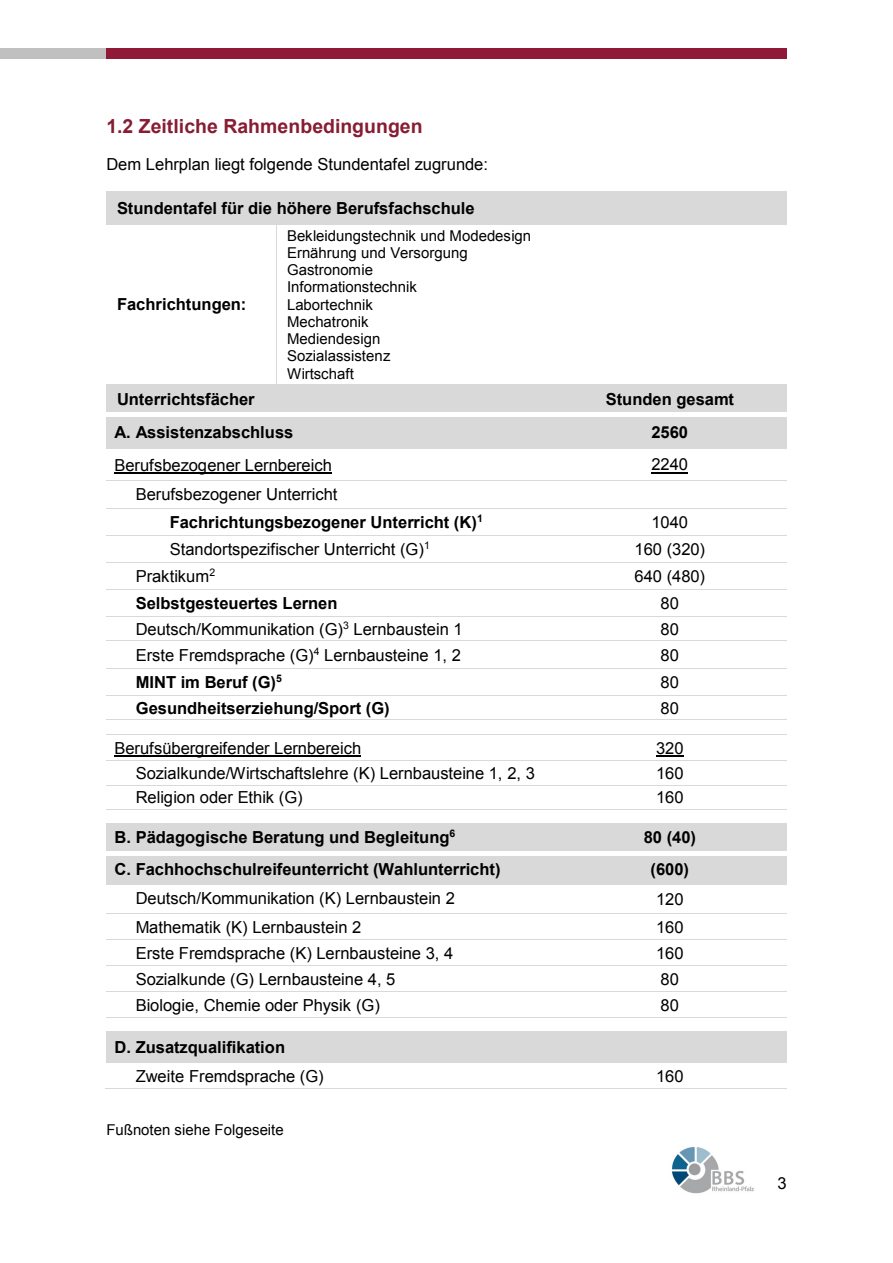
<style>
.page{position:relative;width:893px;height:1263px;background:#fff}
.page>*{position:absolute;margin:0;border:0;box-sizing:border-box;transform-origin:0 0}
.t1{font:700 19.5px "Arial";color:#871d33}
.t2{font:16.5px "Arial";color:#000}
.t3{font:700 16.5px "Arial";color:#000}
.t4{font:15px "Arial";color:#000}
</style>
<div class="page">
<img style="left:671px;top:1146px;width:83px;height:48px">
<div style="left:0;top:48px;width:109px;height:11px;background:#c0c0c0"></div>
<div style="left:106px;top:48px;width:681px;height:11px;background:#8f1936"></div>
<div style="left:106px;top:192px;width:681px;height:32px;background:#d9d9d9"></div>
<hr style="left:106px;top:191px;width:681px;height:1px;background:#d9d9d9">
<hr style="left:106px;top:224px;width:170px;height:1px;background:#d9d9d9">
<hr style="left:277px;top:224px;width:510px;height:1px;background:#d9d9d9">
<hr style="left:276px;top:227px;width:1px;height:157px;background:#d9d9d9">
<div style="left:106px;top:385px;width:447px;height:28px;background:#d9d9d9"></div>
<div style="left:553px;top:385px;width:234px;height:28px;background:#d9d9d9"></div>
<hr style="left:106px;top:384px;width:170px;height:1px;background:#d9d9d9">
<hr style="left:277px;top:384px;width:276px;height:1px;background:#d9d9d9">
<hr style="left:554px;top:384px;width:233px;height:1px;background:#d9d9d9">
<div style="left:106px;top:417px;width:447px;height:31px;background:#d9d9d9"></div>
<div style="left:553px;top:417px;width:234px;height:31px;background:#d9d9d9"></div>
<hr style="left:114px;top:472px;width:218px;height:2px;background:#000">
<hr style="left:651px;top:472px;width:37px;height:1px;background:#000">
<hr style="left:106px;top:448px;width:447px;height:1px;background:#d9d9d9">
<hr style="left:554px;top:448px;width:233px;height:1px;background:#d9d9d9">
<hr style="left:106px;top:480px;width:447px;height:1px;background:#d9d9d9">
<hr style="left:554px;top:480px;width:233px;height:1px;background:#d9d9d9">
<hr style="left:106px;top:508px;width:447px;height:1px;background:#d9d9d9">
<hr style="left:554px;top:508px;width:233px;height:1px;background:#d9d9d9">
<hr style="left:106px;top:535px;width:447px;height:1px;background:#d9d9d9">
<hr style="left:554px;top:535px;width:233px;height:1px;background:#d9d9d9">
<hr style="left:106px;top:562px;width:447px;height:1px;background:#d9d9d9">
<hr style="left:554px;top:562px;width:233px;height:1px;background:#d9d9d9">
<hr style="left:106px;top:589px;width:447px;height:1px;background:#d9d9d9">
<hr style="left:554px;top:589px;width:233px;height:1px;background:#d9d9d9">
<hr style="left:106px;top:616px;width:447px;height:1px;background:#d9d9d9">
<hr style="left:554px;top:616px;width:233px;height:1px;background:#d9d9d9">
<hr style="left:106px;top:640px;width:447px;height:1px;background:#d9d9d9">
<hr style="left:554px;top:640px;width:233px;height:1px;background:#d9d9d9">
<hr style="left:106px;top:668px;width:447px;height:1px;background:#d9d9d9">
<hr style="left:554px;top:668px;width:233px;height:1px;background:#d9d9d9">
<hr style="left:106px;top:695px;width:447px;height:1px;background:#d9d9d9">
<hr style="left:554px;top:695px;width:233px;height:1px;background:#d9d9d9">
<hr style="left:106px;top:719px;width:447px;height:1px;background:#d9d9d9">
<hr style="left:554px;top:719px;width:233px;height:1px;background:#d9d9d9">
<hr style="left:114px;top:756px;width:247px;height:1px;background:#000">
<hr style="left:656px;top:755px;width:28px;height:2px;background:#000">
<hr style="left:106px;top:734px;width:447px;height:1px;background:#d9d9d9">
<hr style="left:554px;top:734px;width:233px;height:1px;background:#d9d9d9">
<hr style="left:106px;top:760px;width:447px;height:1px;background:#d9d9d9">
<hr style="left:554px;top:760px;width:233px;height:1px;background:#d9d9d9">
<hr style="left:106px;top:785px;width:447px;height:1px;background:#d9d9d9">
<hr style="left:554px;top:785px;width:233px;height:1px;background:#d9d9d9">
<hr style="left:106px;top:809px;width:447px;height:1px;background:#d9d9d9">
<hr style="left:554px;top:809px;width:233px;height:1px;background:#d9d9d9">
<div style="left:106px;top:824px;width:447px;height:28px;background:#d9d9d9"></div>
<div style="left:553px;top:824px;width:234px;height:28px;background:#d9d9d9"></div>
<hr style="left:106px;top:823px;width:447px;height:1px;background:#d9d9d9">
<hr style="left:554px;top:823px;width:233px;height:1px;background:#d9d9d9">
<div style="left:106px;top:854px;width:447px;height:31px;background:#d9d9d9"></div>
<div style="left:553px;top:854px;width:234px;height:31px;background:#d9d9d9"></div>
<hr style="left:106px;top:852px;width:447px;height:4px;background:#fff">
<hr style="left:557px;top:852px;width:230px;height:4px;background:#fff">
<hr style="left:106px;top:885px;width:447px;height:1px;background:#d9d9d9">
<hr style="left:554px;top:885px;width:233px;height:1px;background:#d9d9d9">
<hr style="left:106px;top:913px;width:447px;height:1px;background:#d9d9d9">
<hr style="left:554px;top:913px;width:233px;height:1px;background:#d9d9d9">
<hr style="left:106px;top:939px;width:447px;height:1px;background:#d9d9d9">
<hr style="left:554px;top:939px;width:233px;height:1px;background:#d9d9d9">
<hr style="left:106px;top:965px;width:447px;height:1px;background:#d9d9d9">
<hr style="left:554px;top:965px;width:233px;height:1px;background:#d9d9d9">
<hr style="left:106px;top:991px;width:447px;height:1px;background:#d9d9d9">
<hr style="left:554px;top:991px;width:233px;height:1px;background:#d9d9d9">
<hr style="left:106px;top:1017px;width:447px;height:1px;background:#d9d9d9">
<hr style="left:554px;top:1017px;width:233px;height:1px;background:#d9d9d9">
<div style="left:106px;top:1032px;width:447px;height:30px;background:#d9d9d9"></div>
<div style="left:553px;top:1032px;width:234px;height:30px;background:#d9d9d9"></div>
<hr style="left:106px;top:1031px;width:447px;height:1px;background:#d9d9d9">
<hr style="left:554px;top:1031px;width:233px;height:1px;background:#d9d9d9">
<hr style="left:106px;top:1062px;width:447px;height:1px;background:#d9d9d9">
<hr style="left:554px;top:1062px;width:233px;height:1px;background:#d9d9d9">
<hr style="left:105px;top:1088px;width:448px;height:1px;background:#d9d9d9">
<hr style="left:553px;top:1088px;width:234px;height:1px;background:#d9d9d9">
<p class="t1" style="left:106px;top:113px;width:318px">1.2 Zeitliche Rahmenbedingungen</p>
<p class="t2" style="left:106px;top:154px;width:383px">Dem Lehrplan liegt folgende Stundentafel zugrunde:</p>
<p class="t3" style="left:117px;top:197px;width:359px">Stundentafel für die höhere Berufsfachschule</p>
<p class="t3" style="left:117px;top:294px;width:131px">Fachrichtungen:</p>
<p class="t4" style="left:287px;top:226px;width:246px">Bekleidungstechnik und Modedesign</p>
<p class="t4" style="left:287px;top:243px;width:182px">Ernährung und Versorgung</p>
<p class="t4" style="left:287px;top:260px;width:87px">Gastronomie</p>
<p class="t4" style="left:287px;top:277px;width:131px">Informationstechnik</p>
<p class="t4" style="left:287px;top:295px;width:87px">Labortechnik</p>
<p class="t4" style="left:287px;top:312px;width:83px">Mechatronik</p>
<p class="t4" style="left:287px;top:329px;width:95px">Mediendesign</p>
<p class="t4" style="left:287px;top:346px;width:105px">Sozialassistenz</p>
<p class="t4" style="left:287px;top:363px;width:68px">Wirtschaft</p>
<p class="t3" style="left:117px;top:388px;width:139px">Unterrichtsfächer</p>
<p class="t3" style="left:606px;top:388px;width:130px">Stunden gesamt</p>
<p class="t3" style="left:114px;top:422px;width:180px">A. Assistenzabschluss</p>
<p class="t3" style="left:651px;top:422px;width:38px">2560</p>
<p class="t2" style="left:114px;top:454px;width:219px">Berufsbezogener Lernbereich</p>
<p class="t2" style="left:651px;top:454px;width:38px">2240</p>
<p class="t2" style="left:136px;top:484px;width:203px">Berufsbezogener Unterricht</p>
<p class="t3" style="left:170px;top:511px;width:315px">Fachrichtungsbezogener Unterricht (K)<sup>1</sup></p>
<p class="t2" style="left:651px;top:511px;width:38px">1040</p>
<p class="t2" style="left:170px;top:539px;width:262px">Standortspezifischer Unterricht (G)<sup>1</sup></p>
<p class="t2" style="left:634px;top:539px;width:72px">160 (320)</p>
<p class="t2" style="left:136px;top:566px;width:81px">Praktikum<sup>2</sup></p>
<p class="t2" style="left:634px;top:566px;width:72px">640 (480)</p>
<p class="t3" style="left:136px;top:592px;width:203px">Selbstgesteuertes Lernen</p>
<p class="t2" style="left:661px;top:592px;width:20px">80</p>
<p class="t2" style="left:136px;top:618px;width:329px">Deutsch/Kommunikation (G)<sup>3</sup> Lernbaustein 1</p>
<p class="t2" style="left:661px;top:618px;width:20px">80</p>
<p class="t2" style="left:136px;top:644px;width:327px">Erste Fremdsprache (G)<sup>4</sup> Lernbausteine 1, 2</p>
<p class="t2" style="left:661px;top:644px;width:20px">80</p>
<p class="t3" style="left:136px;top:671px;width:148px">MINT im Beruf (G)<sup>5</sup></p>
<p class="t2" style="left:661px;top:672px;width:20px">80</p>
<p class="t3" style="left:136px;top:697px;width:256px">Gesundheitserziehung/Sport (G)</p>
<p class="t2" style="left:661px;top:697px;width:20px">80</p>
<p class="t2" style="left:114px;top:737px;width:248px">Berufsübergreifender Lernbereich</p>
<p class="t2" style="left:656px;top:737px;width:29px">320</p>
<p class="t2" style="left:136px;top:762px;width:401px">Sozialkunde/Wirtschaftslehre (K) Lernbausteine 1, 2, 3</p>
<p class="t2" style="left:656px;top:762px;width:29px">160</p>
<p class="t2" style="left:136px;top:787px;width:168px">Religion oder Ethik (G)</p>
<p class="t2" style="left:656px;top:787px;width:29px">160</p>
<p class="t3" style="left:114px;top:827px;width:342px">B. Pädagogische Beratung und Begleitung<sup>6</sup></p>
<p class="t3" style="left:644px;top:827px;width:54px">80 (40)</p>
<p class="t3" style="left:114px;top:858px;width:388px">C. Fachhochschulreifeunterricht (Wahlunterricht)</p>
<p class="t3" style="left:651px;top:858px;width:40px">(600)</p>
<p class="t2" style="left:136px;top:888px;width:321px">Deutsch/Kommunikation (K) Lernbaustein 2</p>
<p class="t2" style="left:656px;top:889px;width:29px">120</p>
<p class="t2" style="left:136px;top:916px;width:227px">Mathematik (K) Lernbaustein 2</p>
<p class="t2" style="left:656px;top:916px;width:29px">160</p>
<p class="t2" style="left:136px;top:942px;width:319px">Erste Fremdsprache (K) Lernbausteine 3, 4</p>
<p class="t2" style="left:656px;top:942px;width:29px">160</p>
<p class="t2" style="left:136px;top:968px;width:261px">Sozialkunde (G) Lernbausteine 4, 5</p>
<p class="t2" style="left:661px;top:968px;width:20px">80</p>
<p class="t2" style="left:136px;top:994px;width:246px">Biologie, Chemie oder Physik (G)</p>
<p class="t2" style="left:661px;top:994px;width:20px">80</p>
<p class="t3" style="left:114px;top:1036px;width:172px">D. Zusatzqualifikation</p>
<p class="t2" style="left:136px;top:1065px;width:190px">Zweite Fremdsprache (G)</p>
<p class="t2" style="left:656px;top:1065px;width:29px">160</p>
<p class="t4" style="left:106px;top:1120px;width:179px">Fußnoten siehe Folgeseite</p>
<p class="t2" style="left:778px;top:1172px;width:11px">3</p>
</div>
